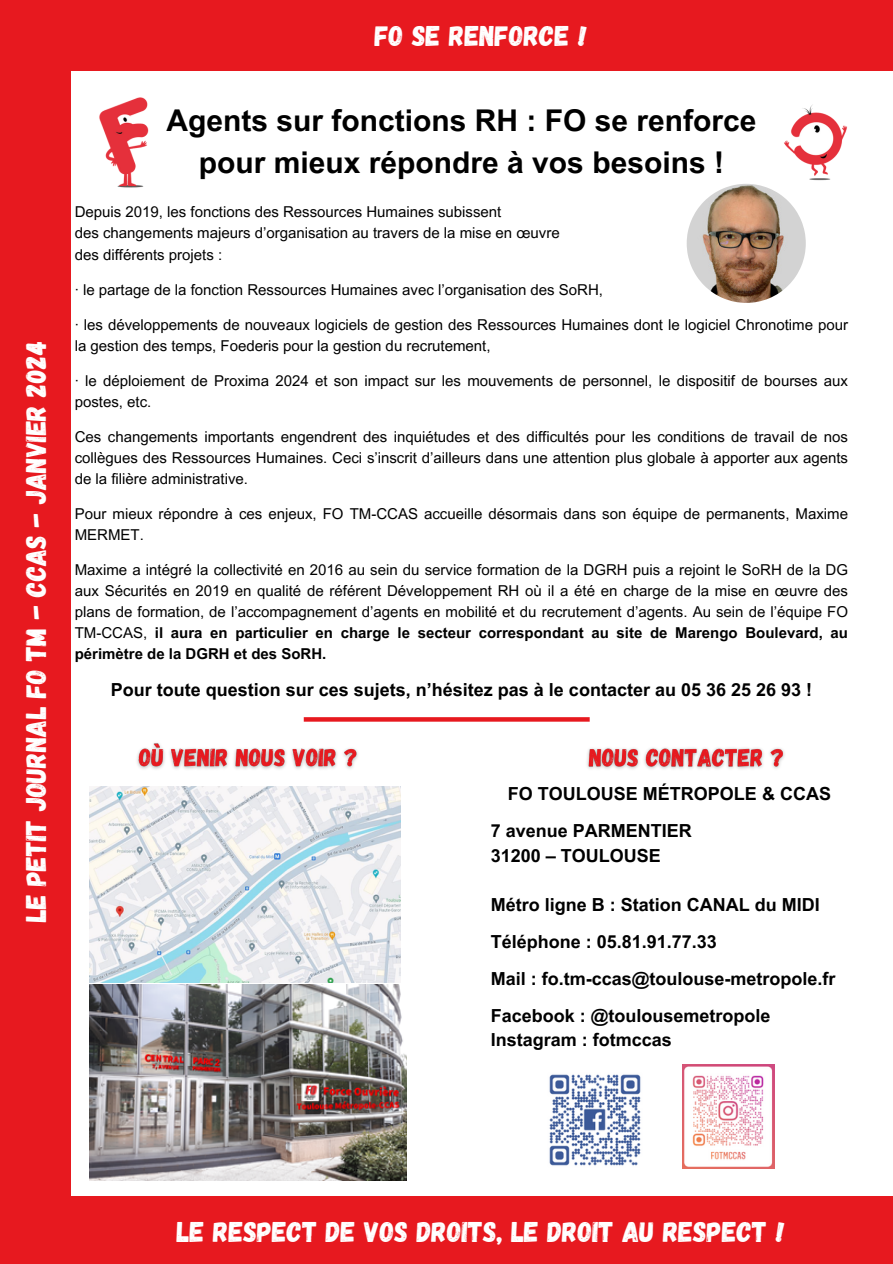
<style>
.page{position:relative;width:893px;height:1264px;background:#fff}
.page>*{position:absolute;margin:0;border:0;box-sizing:border-box;transform-origin:0 0}
.t1{font:700 30px "Arial MT Pro";color:#000}
.t2{font:28.5px "Gagalin";color:#fff}
.t3{font:700 18px "Arial MT Pro";color:#000}
.t4{font:15px/21px "Arial MT Pro";color:#000}
.s1{font-weight:700}
</style>
<div class="page">
<img style="left:89px;top:984px;width:318px;height:196px">
<img style="left:549px;top:1074px;width:92px;height:92px">
<img style="left:682px;top:1064px;width:92px;height:104px">
<img style="left:89px;top:786px;width:311px;height:196px">
<img style="left:686px;top:184px;width:119px;height:119px">
<img style="left:774px;top:104px;width:73px;height:105px">
<img style="left:99px;top:97px;width:50px;height:91px">
<img style="left:137px;top:743px;width:221px;height:26px">
<img style="left:587px;top:748px;width:198px;height:21px">
<div style="left:56px;top:0;width:836px;height:71px;background:#e7191f"></div>
<div style="left:0;top:0;width:71px;height:1263px;background:#e7191f"></div>
<div style="left:39px;top:1195px;width:853px;height:68px;background:#e7191f"></div>
<svg style="left:304px;top:717px;width:285px;height:4px"></svg>
<p class="t2" style="left:17px;top:922px;width:583px;rotate:-90deg">LE PETIT JOURNAL FO TM - CCAS - JANVIER 2024</p>
<p class="t2" style="left:375px;top:17px;width:214px">FO SE RENFORCE !</p>
<p class="t1" style="left:166px;top:109px;width:591px">Agents sur fonctions RH : FO se renforce</p>
<p class="t1" style="left:199px;top:151px;width:526px">pour mieux répondre à vos besoins !</p>
<p class="t4" style="left:75px;top:203px;width:428px">Depuis 2019, les fonctions des Ressources Humaines subissent</p>
<p class="t4" style="left:75px;top:224px;width:486px">des changements majeurs d’organisation au travers de la mise en œuvre</p>
<p class="t4" style="left:75px;top:245px;width:149px">des différents projets :</p>
<p class="t4" style="left:75px;top:280px;width:530px">· le partage de la fonction Ressources Humaines avec l’organisation des SoRH,</p>
<p class="t4" style="left:75px;top:315px;width:774px">· les développements de nouveaux logiciels de gestion des Ressources Humaines dont le logiciel Chronotime pour la gestion des temps, Foederis pour la gestion du recrutement,</p>
<p class="t4" style="left:75px;top:371px;width:774px">· le déploiement de Proxima 2024 et son impact sur les mouvements de personnel, le dispositif de bourses aux postes, etc.</p>
<p class="t4" style="left:75px;top:427px;width:774px;text-align:justify">Ces changements importants engendrent des inquiétudes et des difficultés pour les conditions de travail de nos collègues des Ressources Humaines. Ceci s’inscrit d’ailleurs dans une attention plus globale à apporter aux agents de la filière administrative.</p>
<p class="t4" style="left:75px;top:504px;width:774px">Pour mieux répondre à ces enjeux, FO TM-CCAS accueille désormais dans son équipe de permanents, Maxime<br>MERMET.</p>
<p class="t4" style="left:75px;top:560px;width:774px;text-align:justify">Maxime a intégré la collectivité en 2016 au sein du service formation de la DGRH puis a rejoint le SoRH de la DG aux Sécurités en 2019 en qualité de référent Développement RH où il a été en charge de la mise en œuvre des plans de formation, de l’accompagnement d’agents en mobilité et du recrutement d’agents. Au sein de l’équipe FO TM-CCAS, <span class="s1">il aura en particulier en charge le secteur correspondant au site de Marengo Boulevard, au périmètre de la DGRH et des SoRH.</span></p>
<p class="t3" style="left:111px;top:683px;width:702px">Pour toute question sur ces sujets, n’hésitez pas à le contacter au 05 36 25 26 93 !</p>
<p class="t3" style="left:508px;top:787px;width:325px">FO TOULOUSE MÉTROPOLE &amp; CCAS</p>
<p class="t3" style="left:490px;top:824px;width:203px">7 avenue PARMENTIER</p>
<p class="t3" style="left:490px;top:848px;width:172px">31200 – TOULOUSE</p>
<p class="t3" style="left:490px;top:898px;width:331px">Métro ligne B : Station CANAL du MIDI</p>
<p class="t3" style="left:490px;top:935px;width:228px">Téléphone : 05.81.91.77.33</p>
<p class="t3" style="left:490px;top:971px;width:346px">Mail : fo.tm-ccas@toulouse-metropole.fr</p>
<p class="t3" style="left:490px;top:1008px;width:281px">Facebook : @toulousemetropole</p>
<p class="t3" style="left:490px;top:1033px;width:183px">Instagram : fotmccas</p>
<p class="t2" style="left:177px;top:1213px;width:609px">LE RESPECT DE VOS DROITS, LE DROIT AU RESPECT !</p>
</div>
